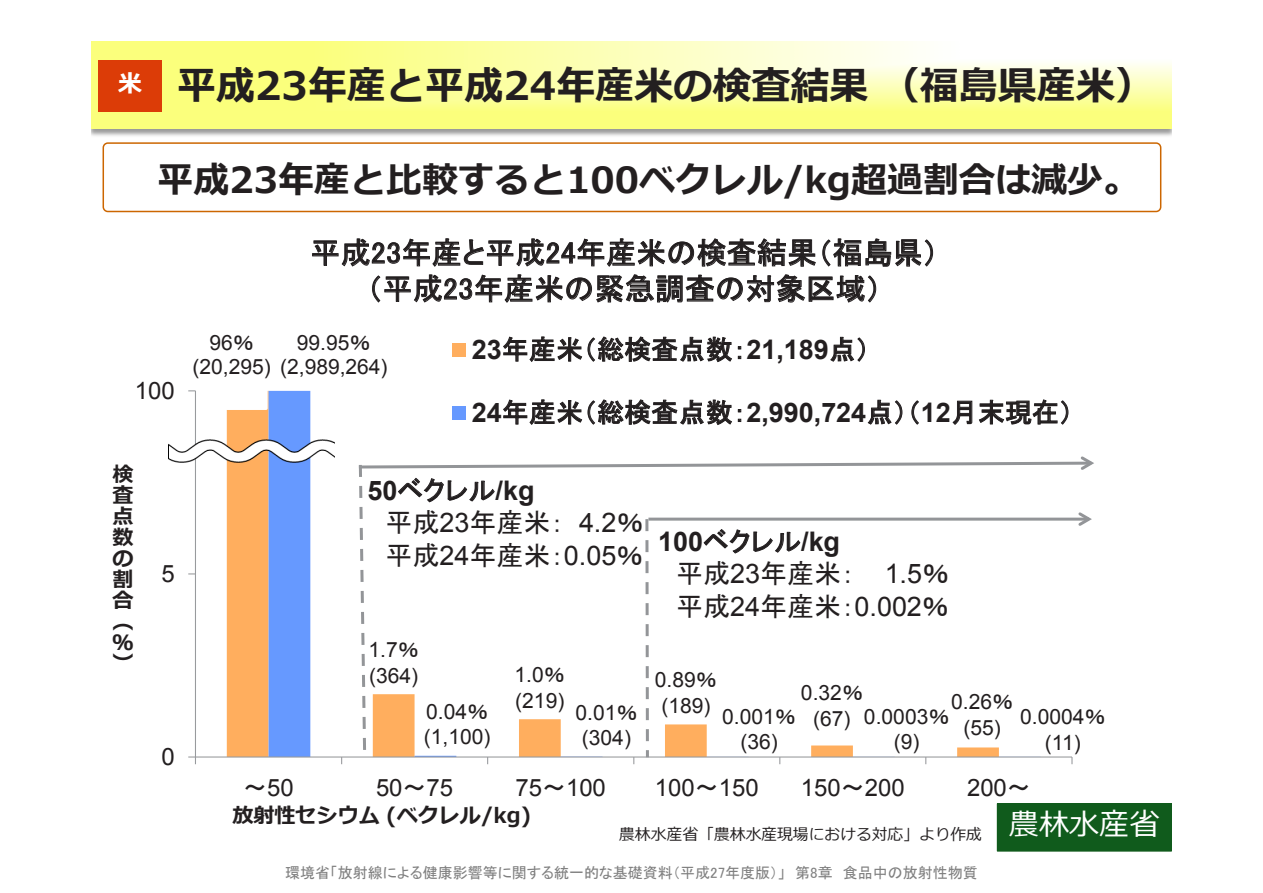
<style>
.page{position:relative;width:1263px;height:893px;background:#fff}
.page>*{position:absolute;margin:0;border:0;box-sizing:border-box;transform-origin:0 0}
.t1{font:700 39px "Meiryo";color:#231f20}
.t2{font:700 36px "Meiryo";color:#231f20}
.t3{font:30px/36px "MS P Gothic";letter-spacing:.005em;color:#231f20;text-align:center}
.t4{font:30px "Meiryo";color:#fff}
.t5{font:27px/32.4px "MS P Gothic";letter-spacing:.005em;color:#231f20}
.t6{font:700 27px "Arial";letter-spacing:-.005em;color:#231f20}
.t7{font:24px "Arial";color:#231f20}
.t8{font:700 24px "Meiryo";color:#fff}
.t9{font:21px/25.8px "Arial";color:#231f20;text-align:center}
.t10{font:700 21px/21px "Meiryo";color:#231f20;text-align:justify}
.t11{font:15.9px "Meiryo";color:#231f20}
.t12{font:15px "MS P Gothic";color:#808080}
.s1{font-family:"MS P Gothic"}
.s2{font-family:"Arial";font-weight:700}
.s3{font-family:"MS P Gothic";font-weight:400}
.s4{font-family:"Arial"}
</style>
<div class="page">
<svg style="left:91px;top:41px;width:1080px;height:88px;background:#fbfea2"></svg>
<div style="left:227px;top:391px;width:42px;height:365px;background:#ffae5e"></div>
<svg style="left:269px;top:391px;width:704px;height:365px"></svg>
<hr style="left:195px;top:391px;width:1px;height:366px;background:#989a9d">
<hr style="left:195px;top:756px;width:877px;height:1px;background:#989a9d">
<svg style="left:188px;top:756px;width:8px;height:8px"></svg>
<div style="left:452px;top:343px;width:13px;height:14px;background:#ffae5e"></div>
<svg style="left:503px;top:336px;width:229px;height:27px"></svg>
<svg style="left:830px;top:336px;width:35px;height:26px"></svg>
<div style="left:452px;top:406px;width:13px;height:14px;background:#69f"></div>
<svg style="left:503px;top:399px;width:229px;height:26px"></svg>
<svg style="left:867px;top:399px;width:36px;height:26px"></svg>
<svg style="left:911px;top:400px;width:8px;height:25px"></svg>
<svg style="left:952px;top:400px;width:20px;height:25px"></svg>
<svg style="left:979px;top:399px;width:90px;height:26px"></svg>
<div style="left:224px;top:357px;width:42px;height:51px;background:#fff"></div>
<img style="left:169px;top:439px;width:166px;height:23px">
<div style="left:997px;top:804px;width:174px;height:47px;background:#105b1c"></div>
<div style="left:997px;top:803px;width:174px;height:48px;border:1px solid #105b1c"></div>
<div style="left:103px;top:142px;width:1058px;height:70px;border:2px solid #c60;border-radius:5px"></div>
<svg style="left:312px;top:238px;width:504px;height:29px"></svg>
<svg style="left:822px;top:238px;width:111px;height:29px"></svg>
<svg style="left:372px;top:274px;width:504px;height:29px"></svg>
<svg style="left:356px;top:454px;width:738px;height:310px"></svg>
<div style="left:98px;top:61px;width:64px;height:51px;background:#dc3c07"></div>
<p class="t8" style="left:118px;top:67px;width:25px">米</p>
<h1 class="t1" style="left:177px;top:59px;width:979px">平成23年産と平成24年産米の検査結果（福島県産米）</h1>
<h2 class="t2" style="left:158px;top:155px;width:983px">平成23年産と比較すると100ベクレル/kg超過割合は減少。</h2>
<h3 class="t3" style="left:310px;top:235px;width:629px">平成23年産と平成24年産米の検査結果（福島県）（平成23年産米の緊急調査の対象区域）</h3>
<p class="t7" style="left:135px;top:374px;width:41px">100</p>
<p class="t10" style="left:113px;top:464px;width:22px">検査点数の割合（％）</p>
<p class="t7" style="left:162px;top:557px;width:15px">5</p>
<p class="t7" style="left:162px;top:741px;width:15px">0</p>
<p class="t9" style="left:192px;top:330px;width:197px;line-height:24.9px;text-align:left;text-indent:104px">99.95<span class="s1">％</span>(20,295) (2,989,264)</p>
<p class="t9" style="left:209px;top:329px;width:46px">96<span class="s1">％</span></p>
<p class="t5" style="left:472px;top:333px;width:399px"><span class="s2">23</span>年産米（総検査点数：<span class="s2">21,189</span>点）</p>
<p class="t5" style="left:472px;top:396px;width:603px"><span class="s2">24</span>年産米（総検査点数：<span class="s2">2,990,724</span>点）（<span class="s2">12</span>月末現在）</p>
<p class="t6" style="left:367px;top:472px;width:168px">50<span class="s3">ベクレル</span>/kg</p>
<p class="t5" style="left:385px;top:506px;width:259px">平成<span class="s4">23</span>年産米： <span class="s4">4.2</span>％平成<span class="s4">24</span>年産米：<span class="s4">0.05</span>％</p>
<p class="t6" style="left:658px;top:523px;width:183px">100<span class="s3">ベクレル</span>/kg</p>
<p class="t5" style="left:676px;top:557px;width:274px">平成<span class="s4">23</span>年産米： <span class="s4">1.5</span>％平成<span class="s4">24</span>年産米：<span class="s4">0.002</span>％</p>
<p class="t9" style="left:368px;top:637px;width:52px;text-align:left">1.7<span class="s1">％</span>(364)</p>
<p class="t9" style="left:514px;top:662px;width:52px;text-align:left">1.0<span class="s1">％</span>(219)</p>
<p class="t9" style="left:655px;top:667px;width:64px">0.89<span class="s1">％</span>(189)</p>
<p class="t9" style="left:801px;top:680px;width:64px">0.32<span class="s1">％</span>(67)</p>
<p class="t9" style="left:951px;top:689px;width:64px">0.26<span class="s1">％</span>(55)</p>
<p class="t9" style="left:424px;top:699px;width:68px;text-align:left">0.04<span class="s1">％</span>(1,100)</p>
<p class="t9" style="left:575px;top:700px;width:64px">0.01<span class="s1">％</span>(304)</p>
<p class="t9" style="left:722px;top:703px;width:75px">0.001<span class="s1">％</span>(36)</p>
<p class="t9" style="left:864px;top:703px;width:87px">0.0003<span class="s1">％</span>(9)</p>
<p class="t9" style="left:1020px;top:704px;width:87px">0.0004<span class="s1">％</span>(11)</p>
<p class="t7" style="left:243px;top:772px;width:52px"><span class="s1">～</span>50</p>
<p class="t7" style="left:376px;top:772px;width:79px">50<span class="s1">～</span>75</p>
<p class="t7" style="left:515px;top:772px;width:92px">75<span class="s1">～</span>100</p>
<p class="t7" style="left:655px;top:772px;width:105px">100<span class="s1">～</span>150</p>
<p class="t7" style="left:801px;top:772px;width:105px">150<span class="s1">～</span>200</p>
<p class="t7" style="left:967px;top:772px;width:65px">200<span class="s1">～</span></p>
<p class="t10" style="left:232px;top:806px;width:300px">放射性セシウム (ベクレル/kg)</p>
<p class="t11" style="left:619px;top:823px;width:364px">農林水産省「農林水産現場における対応」より作成</p>
<p class="t12" style="left:285px;top:865px;width:694px">環境省「放射線による健康影響等に関する統一的な基礎資料（平成27年度版）」　第8章　食品中の放射性物質</p>
<h3 class="t4" style="left:1009px;top:803px;width:152px">農林水産省</h3>
</div>
